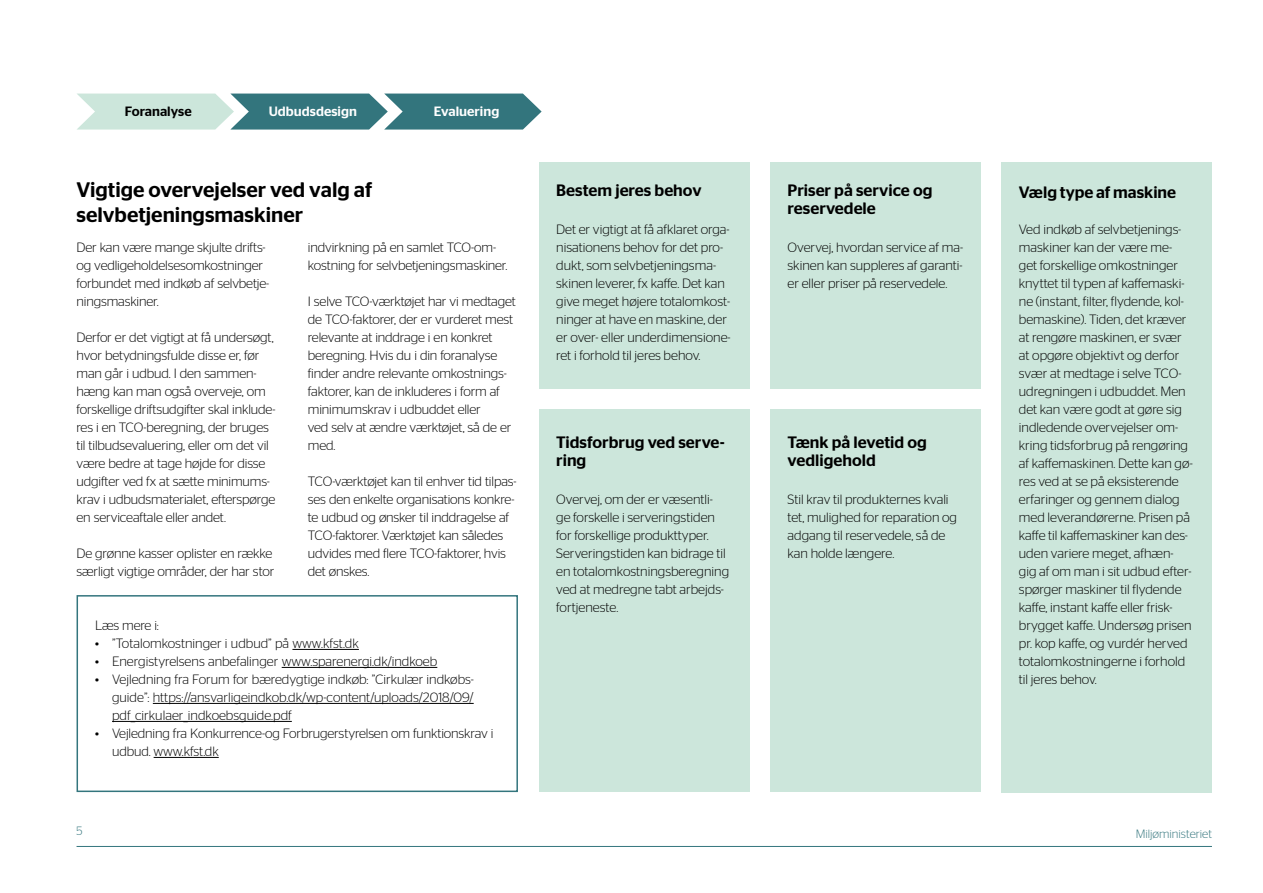
<style>
.page{position:relative;width:1263px;height:893px;background:#fff}
.page>*{position:absolute;margin:0;border:0;box-sizing:border-box;transform-origin:0 0}
.t1{font:500 21px/25.5px "Stag Sans";color:#000}
.t2{font:500 16.5px/18px "Stag Sans";color:#000}
.t3{font:300 13.5px/18px "Stag Sans";letter-spacing:-.005em;color:#000}
.t4{font:500 13.5px "Stag Sans";color:#fff}
.t5{font:500 13.5px "Stag Sans";color:#000}
.t6{font:300 12px "Stag Sans";color:#33757d}
</style>
<div class="page">
<hr style="left:77px;top:846px;width:1135px;height:1px;background:#33757d">
<hr style="left:292px;top:649px;width:67px;height:1px;background:#000">
<hr style="left:282px;top:667px;width:155px;height:1px;background:#000">
<hr style="left:153px;top:703px;width:321px;height:1px;background:#000">
<hr style="left:112px;top:721px;width:180px;height:1px;background:#000">
<hr style="left:154px;top:757px;width:65px;height:1px;background:#000">
<div style="left:539px;top:162px;width:210px;height:226px;background:#cce6db"></div>
<div style="left:1002px;top:162px;width:210px;height:630px;background:#cce6db"></div>
<div style="left:539px;top:409px;width:210px;height:383px;background:#cce6db"></div>
<div style="left:770px;top:162px;width:211px;height:226px;background:#cce6db"></div>
<div style="left:770px;top:409px;width:211px;height:383px;background:#cce6db"></div>
<div style="left:77px;top:595px;width:441px;height:197px;border:2px solid #33757d"></div>
<svg style="left:77px;top:94px;width:465px;height:36px;background:#77a6a7"></svg>
<p class="t5" style="left:125px;top:103px;width:68px">Foranalyse</p>
<p class="t4" style="left:269px;top:103px;width:90px">Udbudsdesign</p>
<p class="t4" style="left:434px;top:103px;width:67px">Evaluering</p>
<h3 class="t1" style="left:77px;top:177px;width:297px">Vigtige overvejelser ved valg af selvbetjeningsmaskiner</h3>
<p class="t3" style="left:77px;top:238px;width:194px">Der kan være mange skjulte drifts&shy;og vedligeholdelsesomkostninger forbundet med indkøb af selvbetje&shy;ningsmaskiner.</p>
<p class="t3" style="left:77px;top:328px;width:200px">Derfor er det vigtigt at få undersøgt, hvor betydningsfulde disse er, før man går i udbud. I den sammen&shy;hæng kan man også overveje, om forskellige driftsudgifter skal inklude&shy;res i en TCO-beregning, der bruges til tilbudsevaluering, eller om det vil være bedre at tage højde for disse udgifter ved fx at sætte minimums&shy;krav i udbudsmaterialet, efterspørge en serviceaftale eller andet.</p>
<p class="t3" style="left:77px;top:544px;width:199px">De grønne kasser oplister en række særligt vigtige områder, der har stor</p>
<p class="t3" style="left:308px;top:238px;width:201px">indvirkning på en samlet TCO-om&shy;kostning for selvbetjeningsmaskiner.</p>
<p class="t3" style="left:308px;top:292px;width:210px">I selve TCO-værktøjet har vi medtaget de TCO-faktorer, der er vurderet mest relevante at inddrage i en konkret beregning. Hvis du i din foranalyse finder andre relevante omkostnings&shy;faktorer, kan de inkluderes i form af minimumskrav i udbuddet eller<br>ved selv at ændre værktøjet, så de er med.</p>
<p class="t3" style="left:308px;top:472px;width:210px">TCO-værktøjet kan til enhver tid tilpas&shy;ses den enkelte organisations konkre&shy;te udbud og ønsker til inddragelse af TCO-faktorer. Værktøjet kan således udvides med flere TCO-faktorer, hvis det ønskes.</p>
<p class="t3" style="left:95px;top:616px;width:65px">Læs mere i:</p>
<p class="t3" style="left:95px;top:634px;width:265px">• ”Totalomkostninger i udbud” på www.kfst.dk</p>
<p class="t3" style="left:95px;top:652px;width:344px">• Energistyrelsens anbefalinger www.sparenergi.dk/indkoeb</p>
<p class="t3" style="left:112px;top:670px;width:363px;text-align:justify;text-indent:-17px">• Vejledning fra Forum for bæredygtige indkøb: ”Cirkulær indkøbs&shy;guide”: https://ansvarligeindkob.dk/wp-content/uploads/2018/09/ pdf_cirkulaer_indkoebsguide.pdf</p>
<p class="t3" style="left:112px;top:724px;width:383px;text-indent:-17px">• Vejledning fra Konkurrence-og Forbrugerstyrelsen om funktionskrav i udbud. www.kfst.dk</p>
<h3 class="t2" style="left:556px;top:181px;width:147px">Bestem jeres behov</h3>
<p class="t3" style="left:556px;top:220px;width:176px">Det er vigtigt at få afklaret orga&shy;nisationens behov for det pro&shy;dukt, som selvbetjeningsma&shy;skinen leverer, fx kaffe. Det kan give meget højere totalomkost&shy;ninger at have en maskine, der er over- eller underdimensione&shy;ret i forhold til jeres behov.</p>
<h3 class="t2" style="left:556px;top:433px;width:170px">Tidsforbrug ved serve&shy;ring</h3>
<p class="t3" style="left:556px;top:490px;width:174px">Overvej, om der er væsentli&shy;ge forskelle i serveringstiden for forskellige produkttyper.<br>Serveringstiden kan bidrage til en totalomkostningsberegning ved at medregne tabt arbejds&shy;fortjeneste.</p>
<h3 class="t2" style="left:787px;top:181px;width:146px">Priser på service og reservedele</h3>
<p class="t3" style="left:787px;top:238px;width:177px;text-align:justify">Overvej, hvordan service af ma&shy;skinen kan suppleres af garanti&shy;er eller priser på reservedele.</p>
<h3 class="t2" style="left:787px;top:433px;width:141px">Tænk på levetid og vedligehold</h3>
<p class="t3" style="left:787px;top:490px;width:166px">Stil krav til produkternes kvali-</p>
<p class="t3" style="left:787px;top:508px;width:171px">tet, mulighed for reparation og adgang til reservedele, så de kan holde længere.</p>
<h3 class="t2" style="left:1019px;top:183px;width:159px">Vælg type af maskine</h3>
<p class="t3" style="left:1019px;top:220px;width:164px">Ved indkøb af selvbetjenings&shy;maskiner kan der være me-</p>
<p class="t3" style="left:1019px;top:274px;width:167px">knyttet til typen af kaffemaski&shy;ne (instant, filter, flydende, kol-</p>
<p class="t3" style="left:1019px;top:256px;width:161px">get forskellige omkostninger</p>
<p class="t3" style="left:1019px;top:310px;width:169px">bemaskine). Tiden, det kræver at rengøre maskinen, er svær at opgøre objektivt og derfor svær at medtage i selve TCO&shy;udregningen i udbuddet. Men det kan være godt at gøre sig</p>
<p class="t3" style="left:1019px;top:436px;width:171px">kring tidsforbrug på rengøring</p>
<p class="t3" style="left:1019px;top:472px;width:173px">res ved at se på eksisterende erfaringer og gennem dialog med leverandørerne. Prisen på</p>
<p class="t3" style="left:1019px;top:418px;width:161px">indledende overvejelser om-</p>
<p class="t3" style="left:1019px;top:454px;width:175px">af kaffemaskinen. Dette kan gø-</p>
<p class="t3" style="left:1019px;top:526px;width:174px">kaffe til kaffemaskiner kan des&shy;uden variere meget, afhæn&shy;gig af om man i sit udbud efter-</p>
<p class="t3" style="left:1019px;top:598px;width:155px">kaffe, instant kaffe eller frisk-</p>
<p class="t3" style="left:1019px;top:580px;width:164px">spørger maskiner til flydende</p>
<p class="t3" style="left:1019px;top:616px;width:174px">brygget kaffe. Undersøg prisen pr. kop kaffe, og vurdér herved totalomkostningerne i forhold til jeres behov.</p>
<p class="t6" style="left:77px;top:825px;width:8px">5</p>
<p class="t6" style="left:1136px;top:827px;width:78px">Miljøministeriet</p>
</div>
